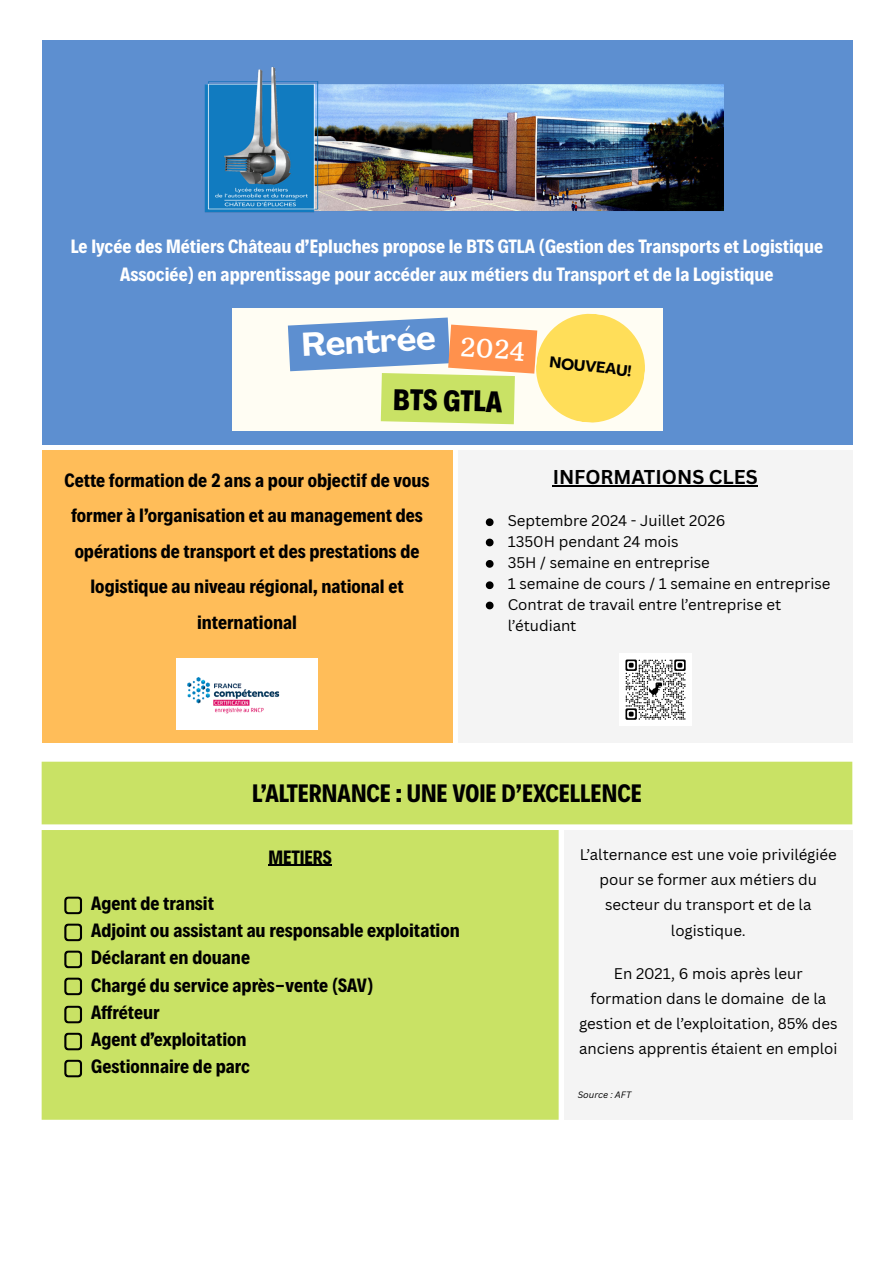
<style>
.page{position:relative;width:894px;height:1263px;background:#fff}
.page>*{position:absolute;margin:0;border:0;box-sizing:border-box;transform-origin:0 0}
.t1{font:700 32.55px "Agrandir";color:#fff}
.t2{font:800 30.15px "Decalotype";color:#000}
.t3{font:26.1px "Arbutus Slab";color:#fff}
.t4{font:700 25.5px "Decalotype";color:#000}
.t5{font:700 19.5px/35.4px "Decalotype";color:#000;text-align:center}
.t6{font:700 19.5px/28.2px "Decalotype";color:#fff;text-align:center}
.t7{font:700 19.5px "Canva Sans";color:#000}
.t8{font:700 15.15px "Agrandir";color:#000}
.t9{font:15px/25.2px "Canva Sans";color:#000;text-align:center}
.t10{font:italic 9px "Canva Sans";color:#000}
</style>
<div class="page">
<div style="left:42px;top:40px;width:810px;height:405px;background:#5d8fd0"></div>
<div style="left:42px;top:450px;width:410px;height:293px;background:#ffbd59"></div>
<div style="left:458px;top:450px;width:394px;height:293px;background:#f4f4f4"></div>
<img style="left:204px;top:67px;width:519px;height:146px">
<div style="left:232px;top:308px;width:430px;height:123px;background:#fffdf3"></div>
<svg style="left:288px;top:313px;width:357px;height:112px"></svg>
<img style="left:177px;top:658px;width:140px;height:71px">
<hr style="left:552px;top:485px;width:205px;height:1px;background:#000">
<svg style="left:485px;top:518px;width:8px;height:8px"></svg>
<svg style="left:485px;top:539px;width:8px;height:7px"></svg>
<svg style="left:485px;top:560px;width:8px;height:8px"></svg>
<svg style="left:485px;top:581px;width:8px;height:8px"></svg>
<svg style="left:485px;top:602px;width:8px;height:7px"></svg>
<img style="left:619px;top:654px;width:72px;height:72px">
<div style="left:42px;top:762px;width:810px;height:358px;background:#c9e265"></div>
<div style="left:564px;top:830px;width:288px;height:290px;background:#f4f4f4"></div>
<hr style="left:268px;top:865px;width:64px;height:1px;background:#000">
<svg style="left:64px;top:896px;width:18px;height:18px"></svg>
<svg style="left:64px;top:923px;width:18px;height:18px"></svg>
<svg style="left:64px;top:950px;width:18px;height:18px"></svg>
<svg style="left:64px;top:977px;width:18px;height:18px"></svg>
<svg style="left:64px;top:1005px;width:18px;height:18px"></svg>
<svg style="left:64px;top:1032px;width:18px;height:18px"></svg>
<svg style="left:64px;top:1059px;width:18px;height:18px"></svg>
<p class="t6" style="left:71px;top:231px;width:753px">Le lycée des Métiers Château d’Epluches propose le BTS GTLA (Gestion des Transports et Logistique<br>Associée) en apprentissage pour accéder aux métiers du Transport et de la Logistique</p>
<p class="t1" style="left:301px;top:332px;width:135px;rotate:-3deg">Rentrée</p>
<p class="t3" style="left:461px;top:331px;width:67px;rotate:4deg">2024</p>
<p class="t2" style="left:393px;top:379px;width:110px;rotate:1deg">BTS GTLA</p>
<p class="t8" style="left:550px;top:356px;width:84px;rotate:6deg">NOUVEAU!</p>
<p class="t5" style="left:65px;top:462px;width:366px">Cette formation de 2 ans a pour objectif de vous former à l’organisation et au management des opérations de transport et des prestations de logistique au niveau régional, national et international</p>
<h1 class="t7" style="left:552px;top:463px;width:206px">INFORMATIONS CLES</h1>
<p class="t9" style="left:507px;top:507px;width:219px">Septembre 2024 - Juillet 2026</p>
<p class="t9" style="left:507px;top:529px;width:172px">1350H pendant 24 mois</p>
<p class="t9" style="left:507px;top:550px;width:203px">35H / semaine en entreprise</p>
<p class="t9" style="left:507px;top:570px;width:324px">1 semaine de cours / 1 semaine en entreprise</p>
<p class="t9" style="left:507px;top:593px;width:275px;line-height:21.3px;text-align:left">Contrat de travail entre l’entreprise et l’étudiant</p>
<p class="t4" style="left:252px;top:776px;width:391px">L’ALTERNANCE : UNE VOIE D’EXCELLENCE</p>
<p class="t5" style="left:268px;top:838px;width:65px">METIERS</p>
<p class="t5" style="left:91px;top:884px;width:124px">Agent de transit</p>
<p class="t5" style="left:91px;top:911px;width:370px">Adjoint ou assistant au responsable exploitation</p>
<p class="t5" style="left:91px;top:938px;width:160px">Déclarant en douane</p>
<p class="t5" style="left:91px;top:966px;width:283px">Chargé du service après-vente (SAV)</p>
<p class="t5" style="left:91px;top:993px;width:70px">Affréteur</p>
<p class="t5" style="left:91px;top:1020px;width:157px">Agent d’exploitation</p>
<p class="t5" style="left:91px;top:1047px;width:160px">Gestionnaire de parc</p>
<h1 class="t9" style="left:579px;top:842px;width:258px">L’alternance est une voie privilégiée pour se former aux métiers du secteur du transport et de la logistique.</h1>
<h1 class="t9" style="left:579px;top:960px;width:260px">En 2021, 6 mois après leur formation dans le domaine de la gestion et de l’exploitation, 85% des anciens apprentis étaient en emploi</h1>
<p class="t10" style="left:577px;top:1088px;width:55px">Source : AFT</p>
</div>
